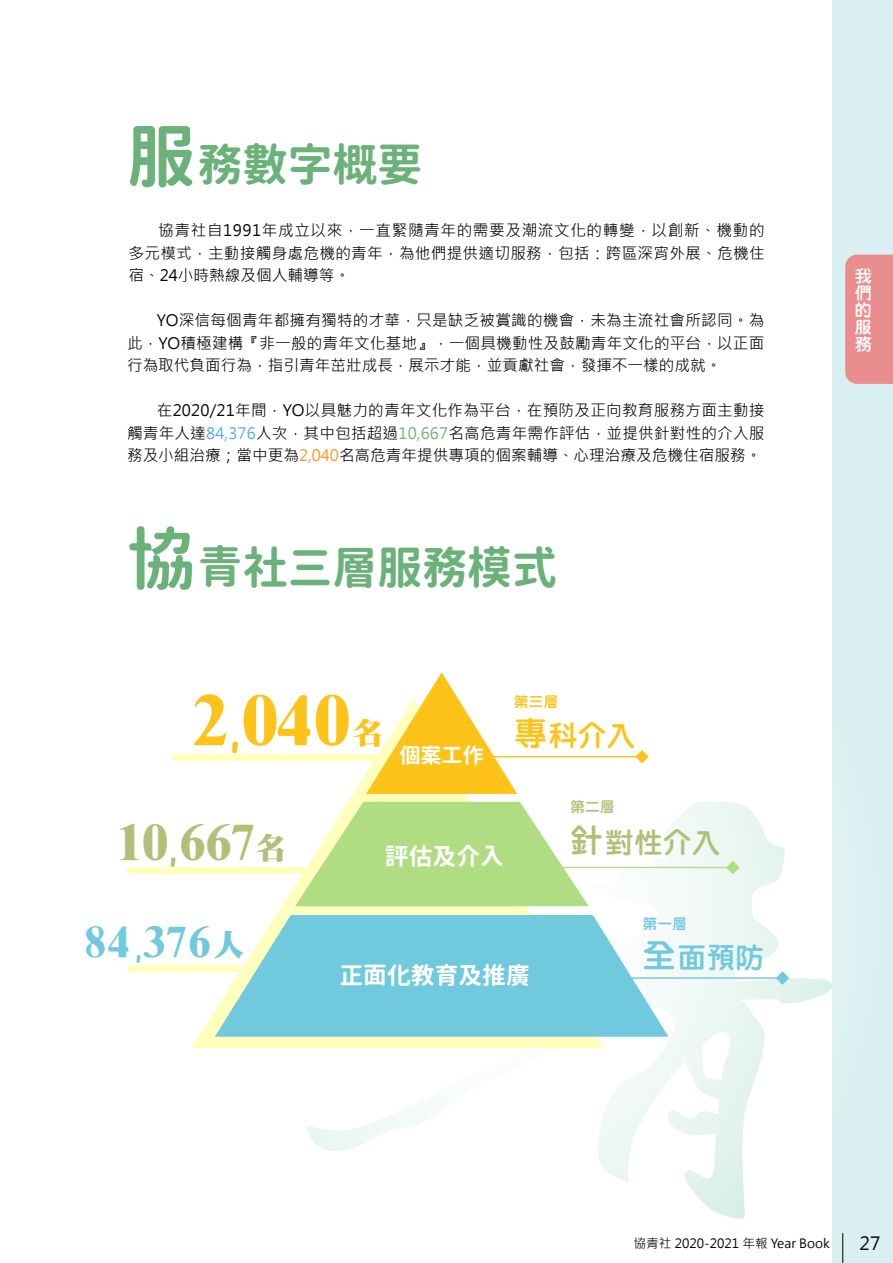
<style>
.page{position:relative;width:893px;height:1263px;background:#fff}
.page>*{position:absolute;margin:0;border:0;box-sizing:border-box;transform-origin:0 0}
.t1{font:900 69.75px "Han Wang Ming";color:#fdc319}
.t2{font:700 68.4px "Gen Jyuu Gothic";color:#6bb27a}
.t3{font:900 49.8px "Han Wang Ming";color:#b0c177}
.t4{font:700 44.85px "Gen Jyuu Gothic";color:#6bb27a}
.t5{font:900 42.9px "Han Wang Ming";color:#71c9dd}
.t6{font:32.85px "DF Yuan W8 WINP BF";color:#fdc319}
.t7{font:32.85px "DF Yuan W8 WINP BF";color:#b0c177}
.t8{font:32.85px "DF Yuan W8 WINP BF";color:#71c9dd}
.t9{font:900 30.45px "Han Wang Ming";color:#fdc319}
.t10{font:900 30.45px "Han Wang Ming";color:#b0c177}
.t11{font:900 30.45px "Han Wang Ming";color:#71c9dd}
.t12{font:28.8px "DF Yuan W8 WINP BF";color:#b0c177}
.t13{font:28.8px "DF Yuan W8 WINP BF";color:#fdc319}
.t14{font:28.8px "DF Yuan W8 WINP BF";color:#71c9dd}
.t15{font:700 23.85px "Gen Jyuu Gothic";color:#fff}
.t16{font:700 21px "Gen Jyuu Gothic";color:#fff}
.t17{font:18.15px "Microsoft Jheng Hei";color:#000}
.t18{font:17.1px/17px "DF Yuan W8 WINP BF";color:#fff;text-align:justify}
.t19{font:15.6px/22.5px "Microsoft Jheng Hei";color:#000;text-align:justify}
.t20{font:14.7px "DF Yuan W8 WINP BF";color:#fdc319}
.t21{font:14.7px "DF Yuan W8 WINP BF";color:#b0c177}
.t22{font:14.7px "DF Yuan W8 WINP BF";color:#71c9dd}
.t23{font:12.75px "Microsoft Jheng Hei";color:#000}
.s1{color:#56a8f6}
.s2{color:#75ad76}
.s3{color:#fd9724}
.s4{font-family:"DFPOP1 W7 HKP BF";font-weight:400;font-size:42px}
.s5{font-family:"DFPOP1 W7 HKP BF";font-weight:400;font-size:34.5px}
.s6{font-family:"DFPOP1 W7 HKP BF";font-weight:400;font-size:28.5px}
</style>
<div class="page">
<div style="left:832px;top:0;width:61px;height:1263px;background:#d9eff1"></div>
<div style="left:845px;top:255px;width:48px;height:129px;background:#ea8d8e"></div>
<svg style="left:127px;top:754px;width:717px;height:509px"></svg>
<div style="left:173px;top:754px;width:212px;height:6px;background:#ffffbe"></div>
<div style="left:127px;top:867px;width:212px;height:6px;background:#ffffbe"></div>
<div style="left:127px;top:965px;width:212px;height:6px;background:#ffffbe"></div>
<svg style="left:191px;top:754px;width:413px;height:294px"></svg>
<svg style="left:215px;top:915px;width:453px;height:122px;background:#88d1e0"></svg>
<svg style="left:295px;top:802px;width:294px;height:104px"></svg>
<svg style="left:366px;top:672px;width:151px;height:122px"></svg>
<hr style="left:484px;top:756px;width:156px;height:1px;background:#fdc319">
<hr style="left:549px;top:867px;width:182px;height:1px;background:#b0dd82">
<hr style="left:575px;top:977px;width:208px;height:2px;background:#71c9dd">
<svg style="left:635px;top:750px;width:14px;height:13px"></svg>
<svg style="left:726px;top:861px;width:14px;height:13px"></svg>
<svg style="left:776px;top:971px;width:13px;height:14px"></svg>
<hr style="left:842px;top:1233px;width:1px;height:30px;background:#000">
<h2 class="t2" style="left:127px;top:106px;width:70px">服</h2>
<h3 class="t4" style="left:198px;top:132px;width:226px">務數字概要</h3>
<p class="t19" style="left:129px;top:219px;width:638px;text-indent:30px">協青社自1991年成立以來，一直緊隨青年的需要及潮流文化的轉變，以創新、機動的多元模式，主動接觸身處危機的青年，為他們提供適切服務，包括：跨區深宵外展、危機住宿、24小時熱線及個人輔導等。</p>
<p class="t19" style="left:127px;top:309px;width:639px;text-indent:30px">YO深信每個青年都擁有獨特的才華，只是缺乏被賞識的機會，未為主流社會所認同。為此，YO積極建構『非一般的青年文化基地』，一個具機動性及鼓勵青年文化的平台，以正面行為取代負面行為，指引青年茁壯成長，展示才能，並貢獻社會，發揮不一樣的成就。</p>
<p class="t19" style="left:127px;top:399px;width:639px;text-indent:30px">在2020/21年間，YO以具魅力的青年文化作為平台，在預防及正向教育服務方面主動接觸青年人達<span class="s1">84,376</span>人次，其中包括超過<span class="s2">10,667</span>名高危青年需作評估，並提供針對性的介入服務及小組治療；當中更為<span class="s3">2,040</span>名高危青年提供專項的個案輔導、心理治療及危機住宿服務。</p>
<h2 class="t2" style="left:127px;top:509px;width:70px">協</h2>
<h3 class="t4" style="left:198px;top:535px;width:361px">青社三層服務模式</h3>
<h1 class="t1" style="left:192px;top:689px;width:159px">2<span class="s4">,</span>040</h1>
<h3 class="t9" style="left:352px;top:717px;width:32px">名</h3>
<h3 class="t16" style="left:399px;top:740px;width:86px">個案工作</h3>
<p class="t20" style="left:514px;top:694px;width:46px">第三層</p>
<h3 class="t6" style="left:514px;top:717px;width:34px">專</h3>
<h3 class="t13" style="left:549px;top:721px;width:88px">科介入</h3>
<h3 class="t3" style="left:116px;top:820px;width:141px">10<span class="s5">,</span>667</h3>
<h3 class="t10" style="left:256px;top:832px;width:32px">名</h3>
<h3 class="t15" style="left:385px;top:838px;width:121px">評估及介入</h3>
<p class="t21" style="left:570px;top:799px;width:46px">第二層</p>
<h3 class="t7" style="left:570px;top:824px;width:34px">針</h3>
<h3 class="t12" style="left:605px;top:828px;width:116px">對性介入</h3>
<h3 class="t5" style="left:82px;top:922px;width:129px">84<span class="s6">,</span>376</h3>
<h3 class="t11" style="left:213px;top:929px;width:32px">人</h3>
<h3 class="t15" style="left:339px;top:958px;width:192px">正面化教育及推廣</h3>
<p class="t22" style="left:643px;top:916px;width:46px">第一層</p>
<h3 class="t8" style="left:643px;top:939px;width:34px">全</h3>
<h3 class="t14" style="left:678px;top:943px;width:88px">面預防</h3>
<p class="t18" style="left:855px;top:267px;width:19px">我們的服務</p>
<p class="t23" style="left:634px;top:1235px;width:198px">協青社 2020-2021 年報 Year Book</p>
<p class="t17" style="left:859px;top:1232px;width:22px">27</p>
</div>
